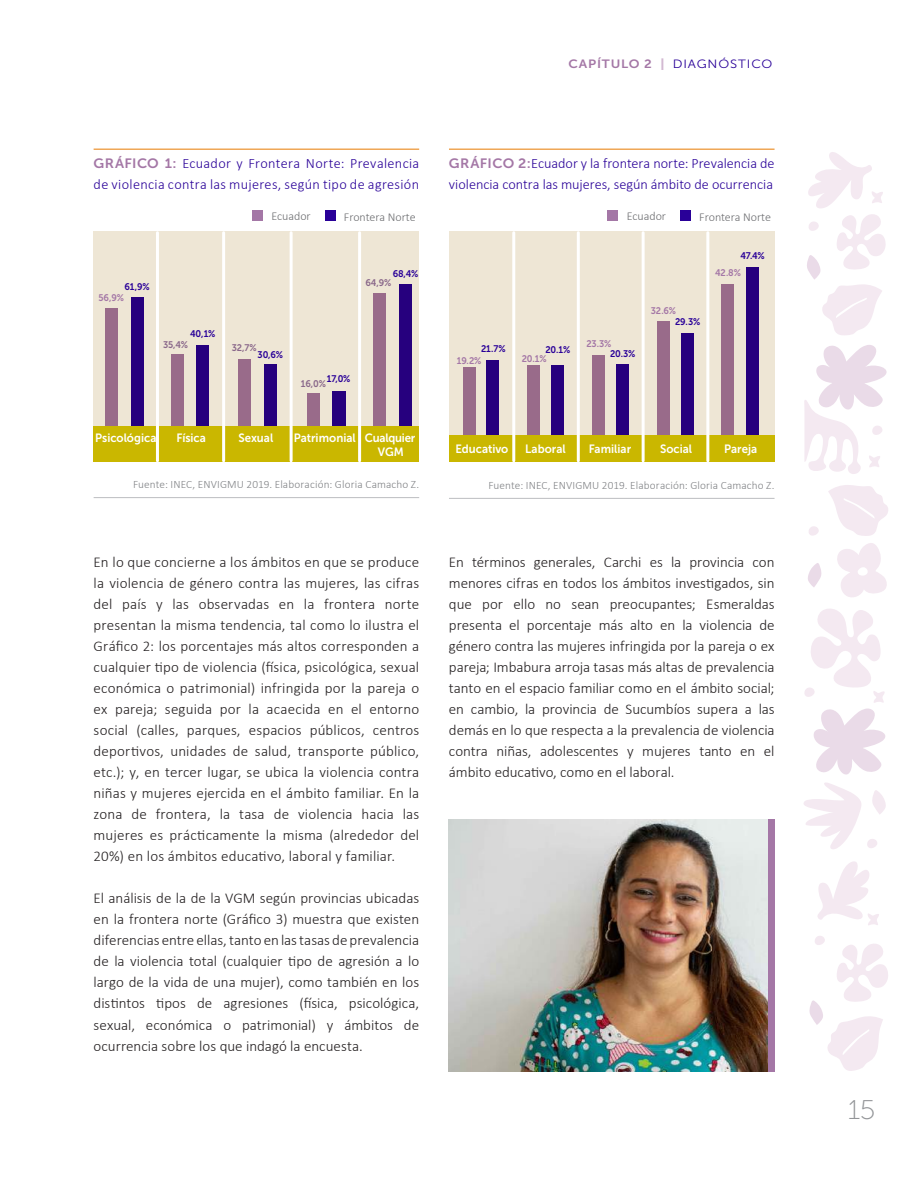
<style>
.page{position:relative;width:915px;height:1191px;background:#fff}
.page>*{position:absolute;margin:0;border:0;box-sizing:border-box;transform-origin:0 0}
.t1{font:27px "Museo Sans 100";color:#939598;scale:1.05 1}
.t2{font:300 15px/21px "Calibri";color:#231f20;text-align:justify}
.t3{font:300 14.25px/21px "Calibri";letter-spacing:.01em;color:#290098}
.t4{font:12px/13.5px "Museo Sans 700";color:#fff;scale:.95 1}
.t5{font:300 12px "Calibri";color:#6c6d70}
.t6{font:12px "Museo Sans 300";letter-spacing:.065em;color:#290098;scale:1.1 1}
.t7{font:300 11.25px "Calibri";letter-spacing:.01em;color:#808285}
.t8{font:9.6px "Museo Sans 700";letter-spacing:-.015em;color:#290098;scale:.95 1}
.t9{font:9.6px "Museo Sans 700";letter-spacing:-.015em;color:#a477a6;scale:.95 1}
.t10{font:9.6px "Museo Sans 700";letter-spacing:-.02em;color:#8a688a;scale:.95 1}
.s1{font-family:"Museo Sans 700";color:#a477a6}
.s2{font-family:"Museo Sans 900";color:#d3b9d2}
.s3{font-family:"Museo Sans 700";font-weight:400;font-size:13.5px;color:#a477a6}
</style>
<div class="page">
<svg style="left:808px;top:563px;width:13px;height:24px"></svg>
<svg style="left:837px;top:543px;width:50px;height:54px"></svg>
<svg style="left:807px;top:214px;width:78px;height:121px"></svg>
<svg style="left:828px;top:485px;width:60px;height:51px"></svg>
<svg style="left:804px;top:782px;width:81px;height:67px"></svg>
<svg style="left:809px;top:936px;width:79px;height:135px"></svg>
<svg style="left:809px;top:526px;width:9px;height:10px"></svg>
<svg style="left:817px;top:861px;width:61px;height:64px"></svg>
<svg style="left:804px;top:609px;width:81px;height:166px"></svg>
<svg style="left:804px;top:345px;width:82px;height:129px"></svg>
<svg style="left:808px;top:152px;width:74px;height:56px"></svg>
<hr style="left:449px;top:149px;width:325px;height:1px;background:#e87a00">
<hr style="left:94px;top:149px;width:325px;height:1px;background:#e87a00">
<hr style="left:94px;top:497px;width:325px;height:1px;background:#bcbdc0">
<hr style="left:449px;top:498px;width:325px;height:1px;background:#bcbdc0">
<div style="left:252px;top:210px;width:11px;height:11px;background:#a477a6"></div>
<div style="left:325px;top:210px;width:10px;height:11px;background:#290098"></div>
<div style="left:607px;top:210px;width:11px;height:11px;background:#a477a6"></div>
<div style="left:680px;top:210px;width:10px;height:11px;background:#290098"></div>
<img style="left:449px;top:819px;width:318px;height:252px">
<div style="left:767px;top:819px;width:7px;height:252px;background:#a477a6"></div>
<div style="left:94px;top:231px;width:325px;height:231px;background:#eee6d5"></div>
<div style="left:105px;top:309px;width:13px;height:118px;background:#996b8a"></div>
<div style="left:171px;top:354px;width:12px;height:73px;background:#996b8a"></div>
<div style="left:307px;top:393px;width:13px;height:33px;background:#996b8a"></div>
<div style="left:373px;top:293px;width:12px;height:134px;background:#996b8a"></div>
<div style="left:238px;top:359px;width:13px;height:68px;background:#996b8a"></div>
<div style="left:131px;top:298px;width:12px;height:129px;background:#26007e"></div>
<div style="left:196px;top:345px;width:13px;height:82px;background:#26007e"></div>
<div style="left:331px;top:391px;width:14px;height:35px;background:#26007e"></div>
<div style="left:398px;top:284px;width:13px;height:143px;background:#26007e"></div>
<div style="left:264px;top:364px;width:12px;height:63px;background:#26007e"></div>
<div style="left:94px;top:427px;width:325px;height:35px;background:#cab700"></div>
<hr style="left:156px;top:233px;width:3px;height:228px;background:#fff">
<hr style="left:222px;top:233px;width:3px;height:228px;background:#fff">
<hr style="left:289px;top:233px;width:3px;height:228px;background:#fff">
<hr style="left:358px;top:233px;width:3px;height:228px;background:#fff">
<div style="left:449px;top:231px;width:325px;height:231px;background:#eee6d5"></div>
<div style="left:462px;top:368px;width:13px;height:68px;background:#996b8a"></div>
<div style="left:486px;top:360px;width:13px;height:76px;background:#26007e"></div>
<div style="left:527px;top:365px;width:13px;height:70px;background:#996b8a"></div>
<div style="left:550px;top:365px;width:13px;height:70px;background:#26007e"></div>
<div style="left:656px;top:321px;width:13px;height:115px;background:#996b8a"></div>
<div style="left:681px;top:333px;width:12px;height:103px;background:#26007e"></div>
<div style="left:745px;top:268px;width:13px;height:167px;background:#26007e"></div>
<div style="left:720px;top:285px;width:13px;height:151px;background:#996b8a"></div>
<div style="left:591px;top:355px;width:13px;height:81px;background:#996b8a"></div>
<div style="left:615px;top:364px;width:13px;height:72px;background:#26007e"></div>
<div style="left:449px;top:435px;width:325px;height:27px;background:#cab700"></div>
<hr style="left:512px;top:233px;width:3px;height:228px;background:#fff">
<hr style="left:576px;top:233px;width:3px;height:228px;background:#fff">
<hr style="left:641px;top:233px;width:3px;height:228px;background:#fff">
<hr style="left:706px;top:233px;width:3px;height:228px;background:#fff">
<p class="t6" style="left:568px;top:57px;width:187px"><span class="s1">CAPÍTULO 2</span> <span class="s2">|</span> DIAGNÓSTICO</p>
<p class="t3" style="left:94px;top:153px;width:327px"><span class="s3">GRÁFICO 1:</span> Ecuador y Frontera Norte: Prevalencia de violencia contra las mujeres, según tipo de agresión</p>
<p class="t3" style="left:449px;top:153px;width:327px"><span class="s3">GRÁFICO 2:</span>Ecuador y la frontera norte: Prevalencia de violencia contra las mujeres, según ámbito de ocurrencia</p>
<p class="t5" style="left:271px;top:209px;width:41px">Ecuador</p>
<p class="t5" style="left:344px;top:210px;width:73px">Frontera Norte</p>
<p class="t5" style="left:626px;top:209px;width:41px">Ecuador</p>
<p class="t5" style="left:699px;top:210px;width:73px">Frontera Norte</p>
<p class="t8" style="left:124px;top:281px;width:28px">61,9%</p>
<p class="t9" style="left:98px;top:292px;width:28px">56,9%</p>
<p class="t8" style="left:190px;top:329px;width:28px">40,1%</p>
<p class="t10" style="left:163px;top:339px;width:28px">35,4%</p>
<p class="t10" style="left:232px;top:342px;width:28px">32,7%</p>
<p class="t8" style="left:257px;top:350px;width:28px">30,6%</p>
<p class="t8" style="left:392px;top:268px;width:29px">68,4%</p>
<p class="t10" style="left:365px;top:277px;width:29px">64,9%</p>
<p class="t8" style="left:327px;top:373px;width:26px">17,0%</p>
<p class="t10" style="left:301px;top:378px;width:28px">16,0%</p>
<p class="t4" style="left:95px;top:431px;width:66px">Psicológica</p>
<p class="t4" style="left:176px;top:431px;width:33px">Física</p>
<p class="t4" style="left:238px;top:431px;width:38px">Sexual</p>
<p class="t4" style="left:378px;top:431px;width:41px;text-indent:-84px">Patrimonial Cualquier<br>VGM</p>
<p class="t8" style="left:740px;top:250px;width:27px">47.4%</p>
<p class="t8" style="left:481px;top:343px;width:27px">21.7%</p>
<p class="t9" style="left:456px;top:355px;width:27px">19.2%</p>
<p class="t8" style="left:545px;top:345px;width:28px">20.1%</p>
<p class="t9" style="left:521px;top:353px;width:28px">20.1%</p>
<p class="t9" style="left:586px;top:338px;width:28px">23.3%</p>
<p class="t8" style="left:609px;top:348px;width:28px">20.3%</p>
<p class="t9" style="left:650px;top:306px;width:28px">32.6%</p>
<p class="t8" style="left:675px;top:317px;width:28px">29.3%</p>
<p class="t9" style="left:714px;top:268px;width:29px">42.8%</p>
<p class="t4" style="left:455px;top:442px;width:57px">Educativo</p>
<p class="t4" style="left:525px;top:442px;width:44px">Laboral</p>
<p class="t4" style="left:588px;top:442px;width:46px">Familiar</p>
<p class="t4" style="left:659px;top:442px;width:35px">Social</p>
<p class="t4" style="left:723px;top:442px;width:36px">Pareja</p>
<p class="t7" style="left:133px;top:477px;width:287px">Fuente: INEC, ENVIGMU 2019. Elaboración: Gloria Camacho Z.</p>
<p class="t7" style="left:488px;top:478px;width:287px">Fuente: INEC, ENVIGMU 2019. Elaboración: Gloria Camacho Z.</p>
<p class="t2" style="left:94px;top:551px;width:327px">En lo que concierne a los ámbitos en que se produce la violencia de género contra las mujeres, las cifras del país y las observadas en la frontera norte presentan la misma tendencia, tal como lo ilustra el Gráfico 2: los porcentajes más altos corresponden a cualquier tipo de violencia (física, psicológica, sexual económica o patrimonial) infringida por la pareja o ex pareja; seguida por la acaecida en el entorno social (calles, parques, espacios públicos, centros deportivos, unidades de salud, transporte público, etc.); y, en tercer lugar, se ubica la violencia contra niñas y mujeres ejercida en el ámbito familiar. En la zona de frontera, la tasa de violencia hacia las mujeres es prácticamente la misma (alrededor del 20%) en los ámbitos educativo, laboral y familiar.</p>
<p class="t2" style="left:94px;top:887px;width:327px">El análisis de la de la VGM según provincias ubicadas en la frontera norte (Gráfico 3) muestra que existen diferencias entre ellas, tanto en las tasas de prevalencia de la violencia total (cualquier tipo de agresión a lo largo de la vida de una mujer), como también en los distintos tipos de agresiones (física, psicológica, sexual, económica o patrimonial) y ámbitos de ocurrencia sobre los que indagó la encuesta.</p>
<p class="t2" style="left:449px;top:551px;width:327px">En términos generales, Carchi es la provincia con menores cifras en todos los ámbitos investigados, sin que por ello no sean preocupantes; Esmeraldas presenta el porcentaje más alto en la violencia de género contra las mujeres infringida por la pareja o ex pareja; Imbabura arroja tasas más altas de prevalencia tanto en el espacio familiar como en el ámbito social; en cambio, la provincia de Sucumbíos supera a las demás en lo que respecta a la prevalencia de violencia contra niñas, adolescentes y mujeres tanto en el ámbito educativo, como en el laboral.</p>
<h1 class="t1" style="left:847px;top:1095px;width:28px">15</h1>
</div>
